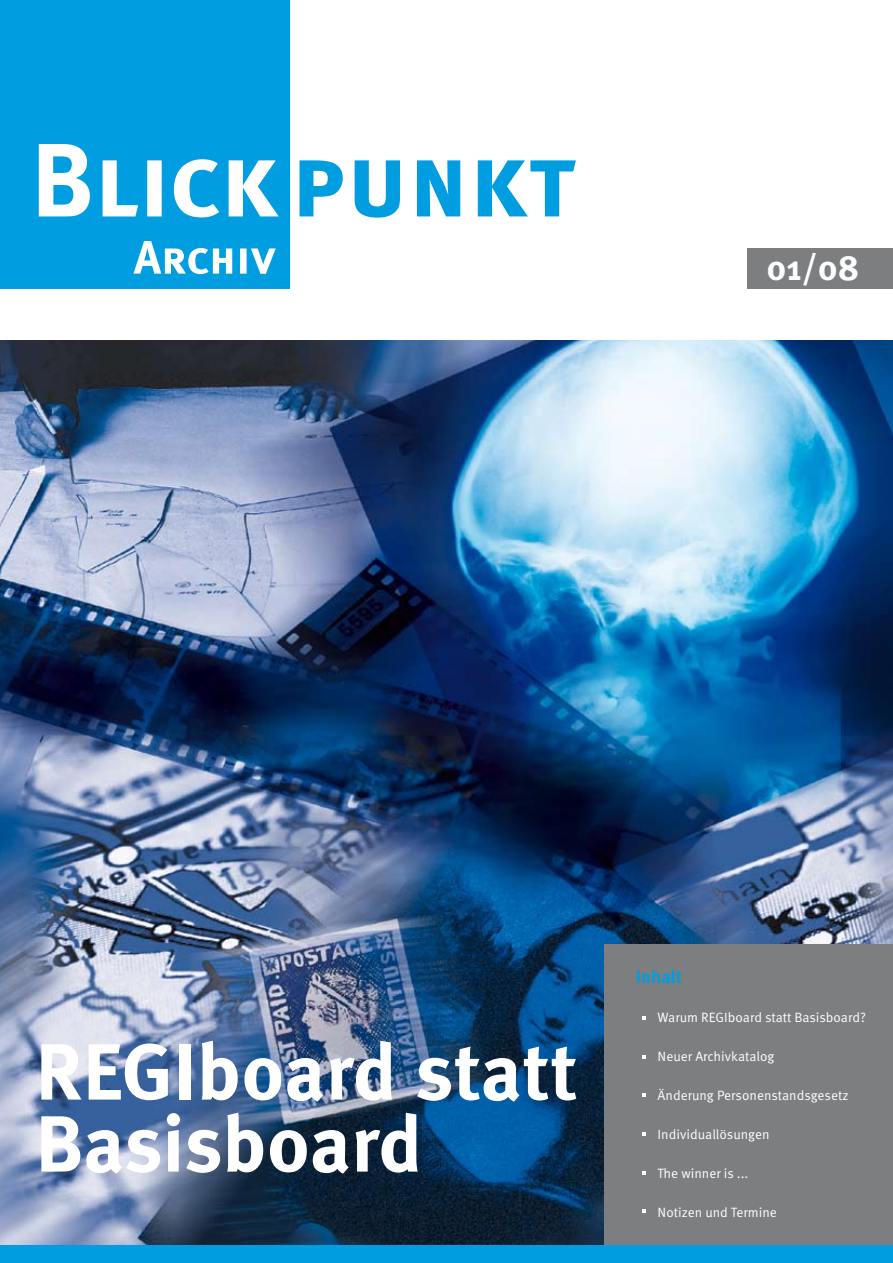
<style>
.page{position:relative;width:893px;height:1263px;background:#fff}
.page>*{position:absolute;margin:0;border:0;box-sizing:border-box;transform-origin:0 0}
.t1{font:700 79.5px/72px "Meta OT";letter-spacing:-.005em;color:#fff}
.t2{font:700 35.4px "Meta OT";color:#fff}
.t3{font:700 18px "Meta OT";color:#009ee0}
.t4{font:13.5px "Meta OT";color:#fff}
</style>
<div class="page">
<div style="left:0;top:0;width:289px;height:289px;background:#009ee0"></div>
<img style="left:0;top:340px;width:893px;height:906px">
<div style="left:604px;top:944px;width:289px;height:302px;background:#7c7e7f"></div>
<div style="left:747px;top:249px;width:146px;height:40px;background:#7c7e7f"></div>
<svg style="left:39px;top:144px;width:240px;height:73px"></svg>
<svg style="left:299px;top:160px;width:277px;height:58px"></svg>
<svg style="left:133px;top:241px;width:143px;height:33px"></svg>
<div style="left:0;top:1246px;width:893px;height:17px;background:#009ee0"></div>
<svg style="left:642px;top:1055px;width:3px;height:4px"></svg>
<svg style="left:642px;top:1093px;width:3px;height:4px"></svg>
<svg style="left:642px;top:1132px;width:3px;height:4px"></svg>
<svg style="left:642px;top:1171px;width:3px;height:4px"></svg>
<svg style="left:642px;top:1209px;width:3px;height:4px"></svg>
<h2 class="t2" style="left:767px;top:245px;width:94px">01/08</h2>
<h1 class="t1" style="left:35px;top:1038px;width:544px">REGIboard statt<br>Basisboard</h1>
<h3 class="t3" style="left:636px;top:965px;width:48px">Inhalt</h3>
<p class="t4" style="left:657px;top:1008px;width:210px">Warum REGIboard statt Basisboard?</p>
<p class="t4" style="left:658px;top:1047px;width:118px">Neuer Archivkatalog</p>
<p class="t4" style="left:658px;top:1086px;width:192px">Änderung Personenstandsgesetz</p>
<p class="t4" style="left:658px;top:1125px;width:113px">Individuallösungen</p>
<p class="t4" style="left:657px;top:1164px;width:92px">The winner is ...</p>
<p class="t4" style="left:658px;top:1203px;width:121px">Notizen und Termine</p>
</div>
